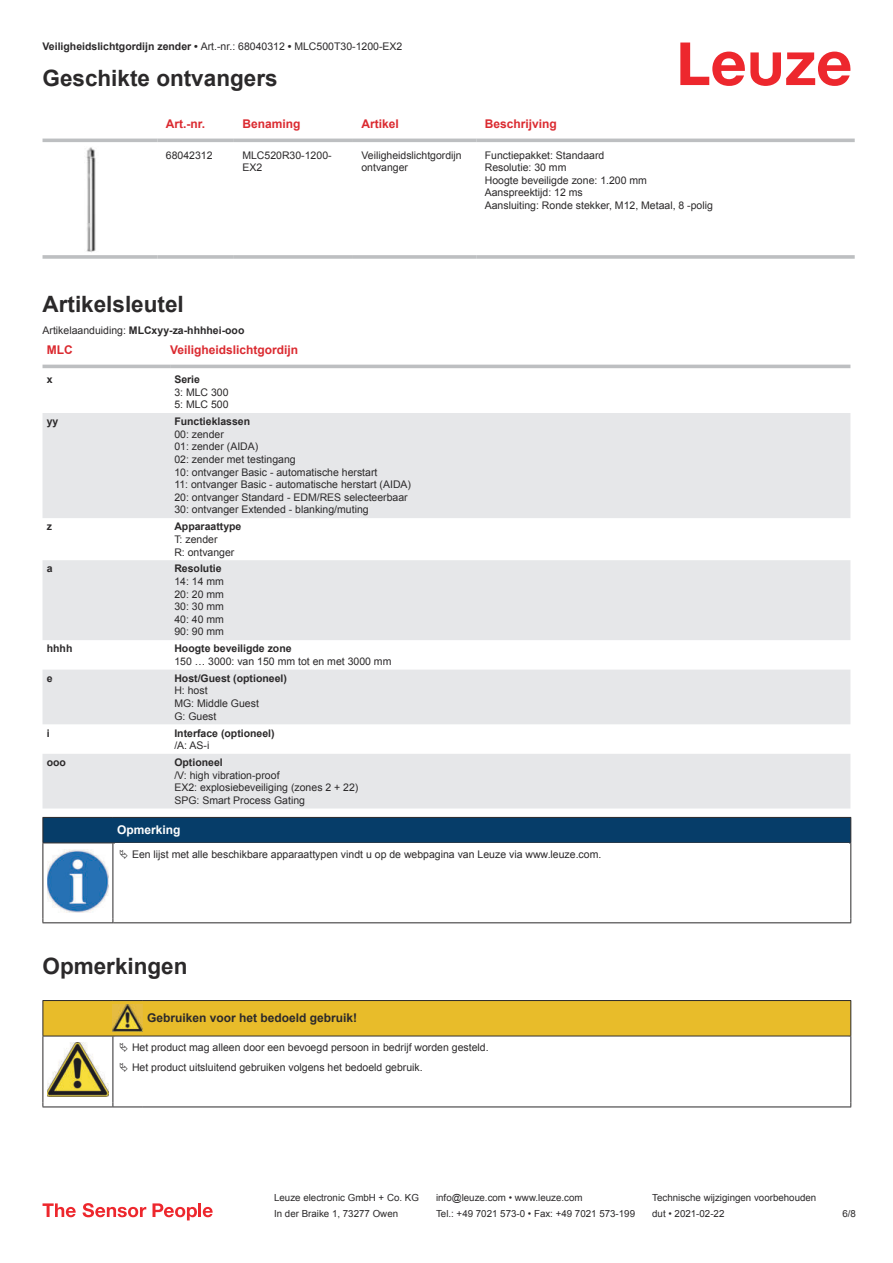
<style>
.page{position:relative;width:893px;height:1263px;background:#fff}
.page>*{position:absolute;margin:0;border:0;box-sizing:border-box;transform-origin:0 0}
.t1{font:700 22.5px "Arial";color:#2b292a}
.t2{font:700 12px "Arial";color:#db2a30}
.t3{font:700 12px "Arial";color:#2b292a}
.t4{font:700 12px "Arial";color:#fff}
.t5{font:10.5px/12.6px "Arial";color:#2b292a}
.t6{font:700 10.5px "Arial";color:#2b292a}
.t7{font:9.75px "Arial";color:#2b292a}
.s1{font-weight:700}
.s2{font-weight:400}
</style>
<div class="page">
<svg style="left:680px;top:43px;width:170px;height:43px"></svg>
<svg style="left:43px;top:138px;width:812px;height:1px"></svg>
<hr style="left:43px;top:139px;width:114px;height:3px;background:#bdbfc1">
<hr style="left:157px;top:139px;width:77px;height:3px;background:#bdbfc1">
<hr style="left:234px;top:139px;width:119px;height:3px;background:#bdbfc1">
<hr style="left:353px;top:139px;width:123px;height:3px;background:#bdbfc1">
<hr style="left:476px;top:139px;width:379px;height:3px;background:#bdbfc1">
<svg style="left:43px;top:255px;width:114px;height:4px"></svg>
<hr style="left:157px;top:255px;width:77px;height:4px;background:#c7c8ca">
<hr style="left:234px;top:255px;width:119px;height:4px;background:#bdbfc1">
<svg style="left:353px;top:255px;width:123px;height:4px"></svg>
<hr style="left:476px;top:255px;width:379px;height:4px;background:#c7c8ca">
<img style="left:86px;top:147px;width:10px;height:106px">
<div style="left:43px;top:364px;width:807px;height:5px;background:#ebecec"></div>
<svg style="left:43px;top:413px;width:807px;height:395px;fill:#e6e7e9"></svg>
<hr style="left:43px;top:365px;width:127px;height:3px;background:#bdbfc1">
<hr style="left:170px;top:365px;width:680px;height:3px;background:#bdbfc1">
<svg style="left:43px;top:1203px;width:33px;height:14px"></svg>
<svg style="left:83px;top:1203px;width:63px;height:14px"></svg>
<svg style="left:153px;top:1203px;width:44px;height:17px"></svg>
<hr style="left:198px;top:1203px;width:3px;height:14px;background:#ed272d">
<svg style="left:203px;top:1207px;width:10px;height:10px"></svg>
<div style="left:43px;top:817px;width:808px;height:26px;background:#063d69"></div>
<hr style="left:113px;top:842px;width:738px;height:1px;background:#2b292a">
<hr style="left:43px;top:843px;width:1px;height:75px;background:#2b292a">
<hr style="left:113px;top:843px;width:1px;height:75px;background:#2b292a">
<hr style="left:850px;top:843px;width:1px;height:75px;background:#2b292a">
<hr style="left:43px;top:922px;width:70px;height:1px;background:#2b292a">
<hr style="left:113px;top:922px;width:738px;height:1px;background:#2b292a">
<img style="left:47px;top:849px;width:61px;height:63px">
<hr style="left:43px;top:1036px;width:1px;height:66px;background:#2b292a">
<hr style="left:113px;top:1036px;width:1px;height:66px;background:#2b292a">
<hr style="left:850px;top:1036px;width:1px;height:66px;background:#2b292a">
<hr style="left:43px;top:1106px;width:70px;height:1px;background:#2b292a">
<hr style="left:113px;top:1106px;width:30px;height:1px;background:#2b292a">
<hr style="left:143px;top:1106px;width:708px;height:1px;background:#2b292a">
<img style="left:47px;top:1077px;width:61px;height:19px">
<svg style="left:43px;top:1000px;width:808px;height:77px"></svg>
<p class="t5" style="left:43px;top:41px;width:361px"><span class="s1">Veiligheidslichtgordijn zender •</span> Art.-nr.: 68040312 <span class="s1">•</span> MLC500T30-1200-EX2</p>
<h1 class="t1" style="left:43px;top:70px;width:237px">Geschikte ontvangers</h1>
<p class="t2" style="left:166px;top:119px;width:41px">Art.-nr.</p>
<p class="t2" style="left:242px;top:119px;width:60px">Benaming</p>
<p class="t2" style="left:361px;top:119px;width:39px">Artikel</p>
<p class="t2" style="left:485px;top:119px;width:74px">Beschrijving</p>
<p class="t5" style="left:166px;top:150px;width:48px">68042312</p>
<p class="t5" style="left:242px;top:150px;width:91px">MLC520R30-1200-<br>EX2</p>
<p class="t5" style="left:361px;top:150px;width:102px">Veiligheidslichtgordijn ontvanger</p>
<p class="t5" style="left:485px;top:150px;width:230px">Functiepakket: Standaard<br>Resolutie: 30 mm<br>Hoogte beveiligde zone: 1.200 mm<br>Aanspreektijd: 12 ms<br>Aansluiting: Ronde stekker, M12, Metaal, 8 -polig</p>
<h1 class="t1" style="left:43px;top:295px;width:143px">Artikelsleutel</h1>
<p class="t6" style="left:43px;top:327px;width:203px"><span class="s2">Artikelaanduiding:</span> MLCxyy-za-hhhhei-ooo</p>
<p class="t2" style="left:47px;top:345px;width:27px">MLC</p>
<p class="t2" style="left:170px;top:345px;width:130px">Veiligheidslichtgordijn</p>
<p class="t6" style="left:47px;top:375px;width:7px">x</p>
<p class="t6" style="left:174px;top:375px;width:27px">Serie</p>
<p class="t5" style="left:174px;top:387px;width:56px">3: MLC 300<br>5: MLC 500</p>
<p class="t6" style="left:47px;top:418px;width:13px">yy</p>
<p class="t6" style="left:174px;top:418px;width:77px">Functieklassen</p>
<p class="t5" style="left:174px;top:429px;width:238px">00: zender<br>01: zender (AIDA)<br>02: zender met testingang<br>10: ontvanger Basic - automatische herstart<br>11: ontvanger Basic - automatische herstart (AIDA)<br>20: ontvanger Standard - EDM/RES selecteerbaar 30: ontvanger Extended - blanking/muting</p>
<p class="t6" style="left:47px;top:523px;width:7px">z</p>
<p class="t6" style="left:174px;top:523px;width:69px">Apparaattype</p>
<p class="t5" style="left:174px;top:534px;width:62px">T: zender<br>R: ontvanger</p>
<p class="t6" style="left:47px;top:565px;width:7px">a</p>
<p class="t6" style="left:174px;top:565px;width:49px">Resolutie</p>
<p class="t5" style="left:174px;top:576px;width:51px;text-align:justify">14: 14 mm 20: 20 mm 30: 30 mm 40: 40 mm 90: 90 mm</p>
<p class="t6" style="left:47px;top:645px;width:27px">hhhh</p>
<p class="t6" style="left:174px;top:645px;width:119px">Hoogte beveiligde zone</p>
<p class="t5" style="left:174px;top:656px;width:219px">150 … 3000: van 150 mm tot en met 3000 mm</p>
<p class="t6" style="left:47px;top:674px;width:7px">e</p>
<p class="t6" style="left:174px;top:674px;width:114px">Host/Guest (optioneel)</p>
<p class="t5" style="left:174px;top:685px;width:86px">H: host<br>MG: Middle Guest<br>G: Guest</p>
<p class="t6" style="left:47px;top:729px;width:4px">i</p>
<p class="t6" style="left:174px;top:729px;width:102px">Interface (optioneel)</p>
<p class="t5" style="left:174px;top:740px;width:37px">/A: AS-i</p>
<p class="t6" style="left:47px;top:758px;width:21px">ooo</p>
<p class="t6" style="left:174px;top:758px;width:50px">Optioneel</p>
<p class="t5" style="left:174px;top:769px;width:186px">/V: high vibration-proof<br>EX2: explosiebeveiliging (zones 2 + 22)<br>SPG: Smart Process Gating</p>
<p class="t4" style="left:117px;top:825px;width:65px">Opmerking</p>
<p class="t5" style="left:132px;top:849px;width:471px">Een lijst met alle beschikbare apparaattypen vindt u op de webpagina van Leuze via www.leuze.com.</p>
<h1 class="t1" style="left:43px;top:958px;width:147px">Opmerkingen</h1>
<p class="t3" style="left:147px;top:1014px;width:212px">Gebruiken voor het bedoeld gebruik!</p>
<p class="t5" style="left:132px;top:1038px;width:358px;line-height:20.2px">Het product mag alleen door een bevoegd persoon in bedrijf worden gesteld.<br>Het product uitsluitend gebruiken volgens het bedoeld gebruik.</p>
<p class="t7" style="left:274px;top:1194px;width:146px">Leuze electronic GmbH + Co. KG</p>
<p class="t7" style="left:436px;top:1194px;width:148px">info@leuze.com • www.leuze.com</p>
<p class="t7" style="left:652px;top:1194px;width:166px">Technische wijzigingen voorbehouden</p>
<p class="t7" style="left:274px;top:1210px;width:126px">In der Braike 1, 73277 Owen</p>
<p class="t7" style="left:436px;top:1210px;width:201px">Tel.: +49 7021 573-0 • Fax: +49 7021 573-199</p>
<p class="t7" style="left:652px;top:1210px;width:74px">dut • 2021-02-22</p>
<p class="t7" style="left:842px;top:1210px;width:15px">6 /8</p>
</div>
